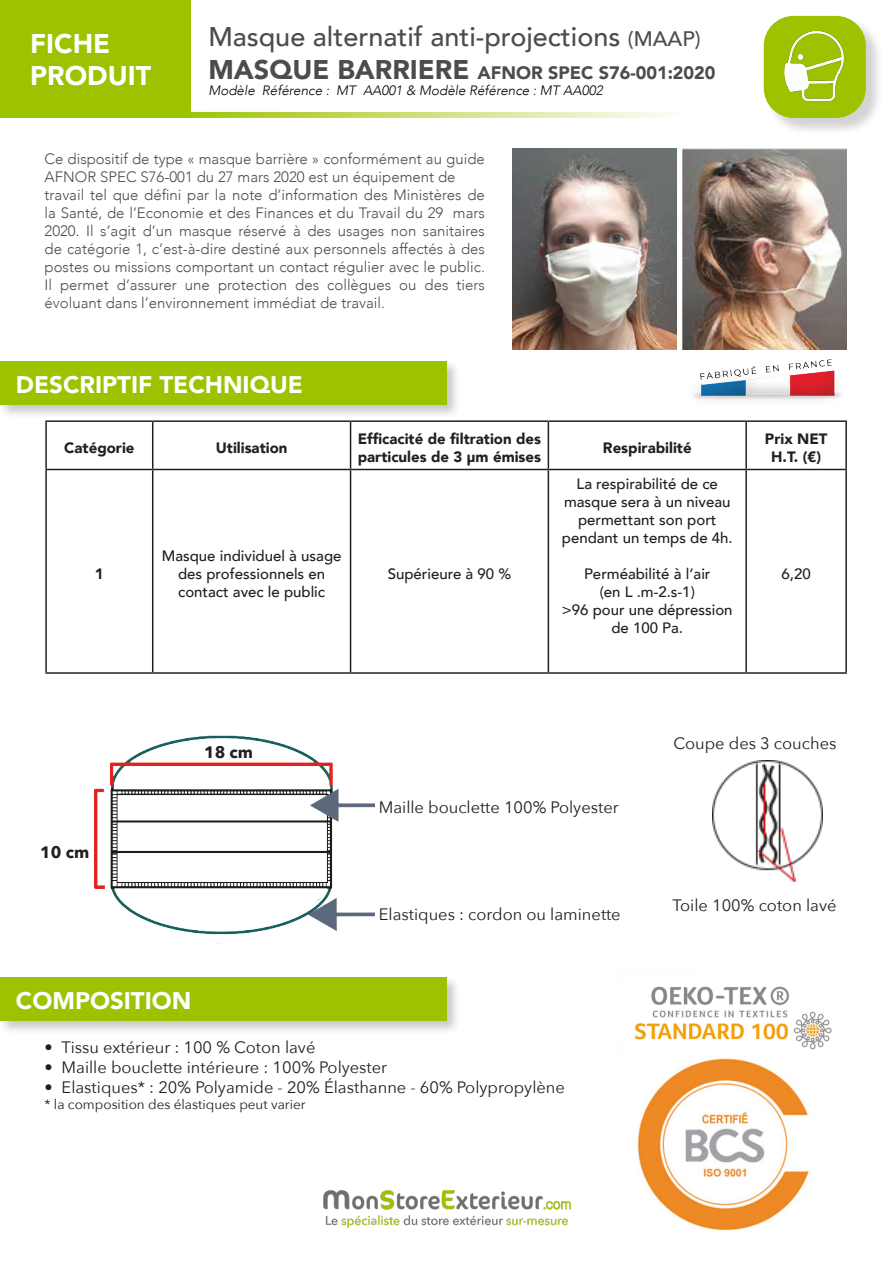
<style>
.page{position:relative;width:893px;height:1263px;background:#fff}
.page>*{position:absolute;margin:0;border:0;box-sizing:border-box;transform-origin:0 0}
.t1{font:500 27px "Avenir";color:#4b4c4d}
.t2{font:900 27px "Avenir";color:#fff}
.t3{font:900 24px "Avenir";color:#fff}
.t4{font:900 18px "Avenir";color:#4b4c4d}
.t5{font:16.5px "Avenir Next";color:#231f20}
.t6{font:700 16.5px "Avenir Next";color:#231f20}
.t7{font:300 15px/18px "Avenir";color:#4b4c4d}
.t8{font:500 15px/18px "Avenir";color:#231f20;text-align:center}
.t9{font:900 15px/18px "Avenir";color:#231f20;text-align:center}
.t10{font:italic 300 13.5px "Avenir";color:#000001}
.t11{font:13.5px "Avenir Next";color:#231f20}
.s1{font-size:21px}
.s2{font-size:27px}
</style>
<div class="page">
<img style="left:513px;top:149px;width:164px;height:201px">
<img style="left:683px;top:149px;width:164px;height:201px">
<hr style="left:45px;top:420px;width:108px;height:2px;background:#231f20">
<hr style="left:45px;top:422px;width:2px;height:47px;background:#231f20">
<hr style="left:153px;top:420px;width:198px;height:2px;background:#231f20">
<hr style="left:152px;top:422px;width:1px;height:47px;background:#231f20">
<hr style="left:351px;top:420px;width:197px;height:2px;background:#231f20">
<hr style="left:350px;top:422px;width:1px;height:47px;background:#231f20">
<hr style="left:548px;top:420px;width:198px;height:2px;background:#231f20">
<hr style="left:548px;top:422px;width:1px;height:47px;background:#231f20">
<hr style="left:746px;top:420px;width:101px;height:2px;background:#231f20">
<hr style="left:745px;top:422px;width:2px;height:47px;background:#231f20">
<hr style="left:845px;top:422px;width:2px;height:47px;background:#231f20">
<hr style="left:45px;top:469px;width:108px;height:1px;background:#231f20">
<hr style="left:45px;top:470px;width:2px;height:202px;background:#231f20">
<hr style="left:153px;top:469px;width:198px;height:1px;background:#231f20">
<hr style="left:152px;top:470px;width:1px;height:202px;background:#231f20">
<hr style="left:351px;top:469px;width:197px;height:1px;background:#231f20">
<hr style="left:350px;top:470px;width:1px;height:202px;background:#231f20">
<hr style="left:548px;top:469px;width:198px;height:1px;background:#231f20">
<hr style="left:548px;top:470px;width:1px;height:202px;background:#231f20">
<hr style="left:746px;top:469px;width:101px;height:1px;background:#231f20">
<hr style="left:745px;top:470px;width:2px;height:202px;background:#231f20">
<hr style="left:845px;top:470px;width:2px;height:202px;background:#231f20">
<hr style="left:45px;top:672px;width:108px;height:2px;background:#231f20">
<hr style="left:153px;top:672px;width:198px;height:2px;background:#231f20">
<hr style="left:351px;top:672px;width:197px;height:2px;background:#231f20">
<hr style="left:548px;top:672px;width:198px;height:2px;background:#231f20">
<hr style="left:746px;top:672px;width:101px;height:2px;background:#231f20">
<img style="left:95px;top:735px;width:279px;height:200px">
<img style="left:634px;top:986px;width:198px;height:64px">
<img style="left:713px;top:760px;width:109px;height:122px">
<img style="left:637px;top:1058px;width:172px;height:173px">
<img style="left:694px;top:359px;width:147px;height:41px">
<svg style="left:191px;top:112px;width:475px;height:6px;background:#cde080"></svg>
<div style="left:0;top:0;width:191px;height:118px;background:#9cc200"></div>
<div style="left:764px;top:17px;width:119px;height:118px;background:#231f20;opacity:.2"></div>
<img style="left:764px;top:16px;width:102px;height:102px">
<div style="left:0;top:359px;width:461px;height:60px;background:#231f20;opacity:.25"></div>
<div style="left:0;top:361px;width:446px;height:44px;background:#9cc200"></div>
<div style="left:0;top:975px;width:461px;height:60px;background:#231f20;opacity:.25"></div>
<div style="left:0;top:977px;width:446px;height:43px;background:#9cc200"></div>
<img style="left:323px;top:1190px;width:248px;height:38px">
<p class="t2" style="left:30px;top:20px;width:82px">FICHE</p>
<p class="t2" style="left:30px;top:52px;width:122px">PRODUIT</p>
<p class="t1" style="left:208px;top:13px;width:494px">Masque alternatif anti-projections <span class="s1">(MAAP)</span></p>
<p class="t4" style="left:208px;top:57px;width:509px"><span class="s2">MASQUE BARRIERE</span> AFNOR SPEC S76-001:2020</p>
<p class="t10" style="left:208px;top:82px;width:396px">Modèle Référence : MT AA001 &amp; Modèle Référence : MT AA002</p>
<p class="t7" style="left:45px;top:150px;width:442px">Ce dispositif de type « masque barrière » conformément au guide<br>AFNOR SPEC S76-001 du 27 mars 2020 est un équipement de</p>
<p class="t7" style="left:45px;top:186px;width:442px;text-align:justify">travail tel que défini par la note d’information des Ministères de la Santé, de l’Economie et des Finances et du Travail du 29 mars 2020. Il s’agit d’un masque réservé à des usages non sanitaires de catégorie 1, c’est-à-dire destiné aux personnels affectés à des postes ou missions comportant un contact régulier avec le public.<br>Il permet d’assurer une protection des collègues ou des tiers évoluant dans l’environnement immédiat de travail.</p>
<p class="t3" style="left:16px;top:364px;width:289px">DESCRIPTIF TECHNIQUE</p>
<p class="t9" style="left:64px;top:438px;width:72px">Catégorie</p>
<p class="t9" style="left:216px;top:438px;width:73px">Utilisation</p>
<p class="t9" style="left:358px;top:429px;width:185px">Efficacité de filtration des</p>
<p class="t9" style="left:358px;top:447px;width:185px">particules de 3 µm émises</p>
<p class="t9" style="left:95px;top:564px;width:10px">1</p>
<p class="t8" style="left:162px;top:546px;width:181px">Masque individuel à usage des professionnels en contact avec le public</p>
<p class="t8" style="left:388px;top:564px;width:125px">Supérieure à 90 %</p>
<p class="t9" style="left:603px;top:438px;width:90px">Respirabilité</p>
<p class="t9" style="left:765px;top:429px;width:64px">Prix NET<br>H.T. (€)</p>
<p class="t8" style="left:562px;top:474px;width:172px">La respirabilité de ce masque sera à un niveau permettant son port pendant un temps de 4h.</p>
<p class="t8" style="left:584px;top:564px;width:128px">Perméabilité à l’air</p>
<p class="t8" style="left:600px;top:582px;width:97px">(en L .m-2.s-1)</p>
<p class="t8" style="left:562px;top:600px;width:172px">&gt;96 pour une dépression de 100 Pa.</p>
<p class="t8" style="left:782px;top:564px;width:31px">6,20</p>
<p class="t6" style="left:40px;top:838px;width:50px">10 cm</p>
<p class="t6" style="left:204px;top:738px;width:50px">18 cm</p>
<p class="t3" style="left:16px;top:980px;width:177px">COMPOSITION</p>
<p class="t5" style="left:379px;top:793px;width:241px">Maille bouclette 100% Polyester</p>
<p class="t5" style="left:379px;top:900px;width:243px">Elastiques : cordon ou laminette</p>
<p class="t5" style="left:673px;top:729px;width:165px">Coupe des 3 couches</p>
<p class="t5" style="left:672px;top:891px;width:166px">Toile 100% coton lavé</p>
<p class="t5" style="left:45px;top:1033px;width:272px">• Tissu extérieur : 100 % Coton lavé</p>
<p class="t5" style="left:45px;top:1053px;width:344px">• Maille bouclette intérieure : 100% Polyester</p>
<p class="t5" style="left:45px;top:1073px;width:522px">• Elastiques* : 20% Polyamide - 20% Élasthanne - 60% Polypropylène</p>
<p class="t11" style="left:45px;top:1093px;width:263px">* la composition des élastiques peut varier</p>
</div>
